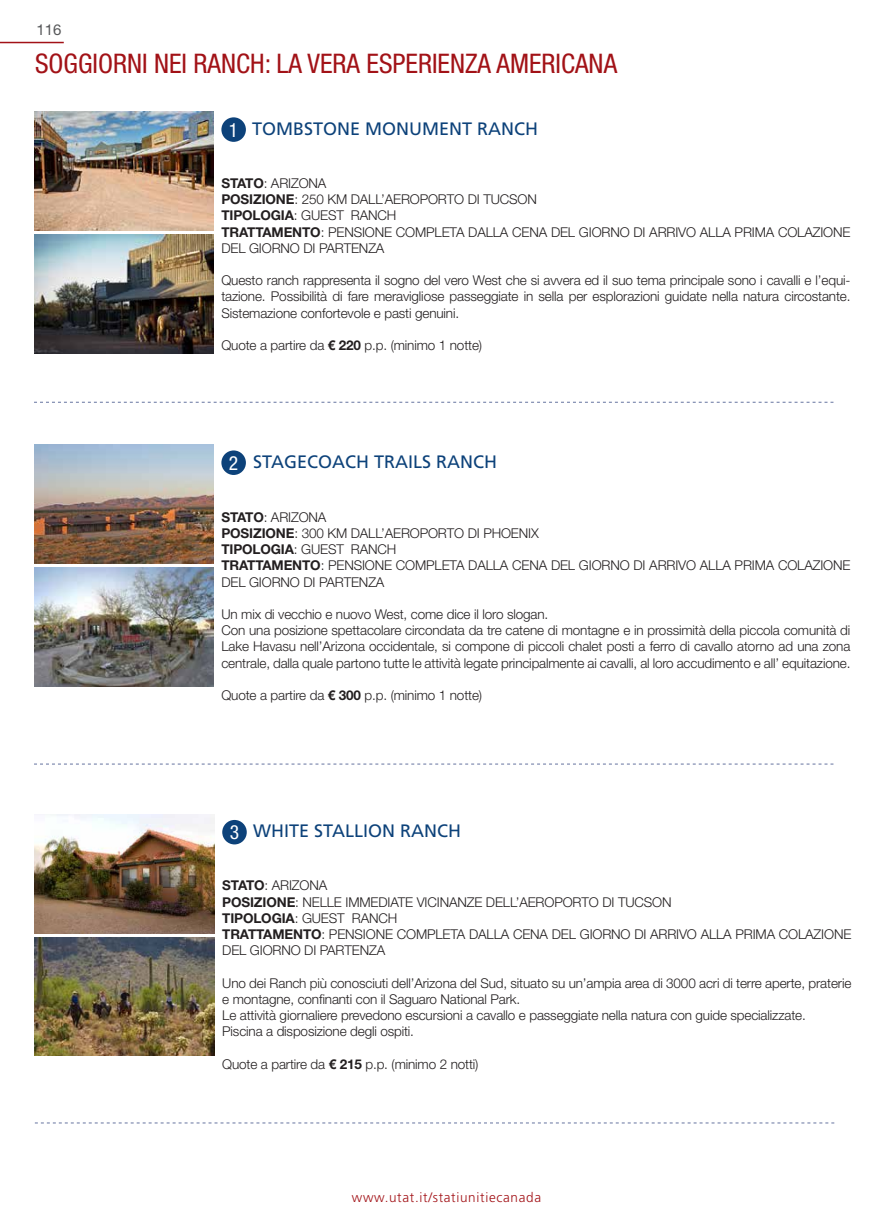
<style>
.page{position:relative;width:893px;height:1212px;background:#fff}
.page>*{position:absolute;margin:0;border:0;box-sizing:border-box;transform-origin:0 0}
.Tour_Titolo{font:condensed 27px "Helvetica Neue LT Std";color:#a21217}
.t1{font:condensed 19.5px "Helvetica Neue LT Std";color:#fff}
.Nome_hotel{font:18px "Frutiger LT Std";color:#0d427a}
.t2{font:15px "Helvetica Neue LT Std";color:#57585a}
.Descr_Hotel{font:300 13.5px/16.2px "Helvetica Neue LT Std";letter-spacing:-.01em;color:#231f20}
.t3{font:300 13.5px "Frutiger LT Std";letter-spacing:.05em;color:#a21217}
.s1{font-weight:700}
</style>
<div class="page">
<hr style="left:0;top:42px;width:64px;height:1px;background:#a21217">
<img style="left:34px;top:112px;width:179px;height:118px">
<img style="left:34px;top:235px;width:179px;height:118px">
<svg style="left:34px;top:402px;width:799px;height:1px"></svg>
<div style="left:221px;top:117px;width:25px;height:25px;background:#0d427a;border-radius:50%"></div>
<img style="left:34px;top:445px;width:179px;height:118px">
<img style="left:34px;top:568px;width:179px;height:118px">
<svg style="left:34px;top:764px;width:799px;height:1px"></svg>
<div style="left:221px;top:450px;width:25px;height:25px;background:#0d427a;border-radius:50%"></div>
<img style="left:35px;top:814px;width:179px;height:119px">
<img style="left:35px;top:937px;width:179px;height:119px">
<svg style="left:35px;top:1122px;width:799px;height:1px"></svg>
<div style="left:222px;top:820px;width:25px;height:24px;background:#0d427a;border-radius:50%"></div>
<p class="t2" style="left:37px;top:21px;width:27px">116</p>
<p class="Tour_Titolo" style="left:35px;top:48px;width:584px">SOGGIORNI NEI RANCH: LA VERA ESPERIENZA AMERICANA</p>
<p class="t1" style="left:229px;top:118px;width:11px">1</p>
<p class="Nome_hotel" style="left:252px;top:118px;width:288px">TOMBSTONE MONUMENT RANCH</p>
<p class="Descr_Hotel" style="left:221px;top:175px;width:107px"><span class="s1">STATO</span>: ARIZONA</p>
<p class="Descr_Hotel" style="left:221px;top:191px;width:317px"><span class="s1">POSIZIONE</span>: 250 KM DALL’AEROPORTO DI TUCSON</p>
<p class="Descr_Hotel" style="left:221px;top:207px;width:177px"><span class="s1">TIPOLOGIA</span>: GUEST RANCH</p>
<p class="Descr_Hotel" style="left:221px;top:223px;width:631px"><span class="s1">TRATTAMENTO</span>: PENSIONE COMPLETA DALLA CENA DEL GIORNO DI ARRIVO ALLA PRIMA COLAZIONE<br>DEL GIORNO DI PARTENZA</p>
<p class="Descr_Hotel" style="left:221px;top:272px;width:631px;text-align:justify">Questo ranch rappresenta il sogno del vero West che si avvera ed il suo tema principale sono i cavalli e l’equi&shy;tazione. Possibilità di fare meravigliose passeggiate in sella per esplorazioni guidate nella natura circostante.<br>Sistemazione confortevole e pasti genuini.</p>
<p class="Descr_Hotel" style="left:221px;top:337px;width:262px">Quote a partire da <span class="s1">€ 220</span> p.p. (minimo 1 notte)</p>
<p class="t1" style="left:229px;top:451px;width:11px">2</p>
<p class="Nome_hotel" style="left:253px;top:451px;width:246px">STAGECOACH TRAILS RANCH</p>
<p class="Descr_Hotel" style="left:221px;top:508px;width:107px"><span class="s1">STATO</span>: ARIZONA</p>
<p class="Descr_Hotel" style="left:221px;top:525px;width:319px"><span class="s1">POSIZIONE</span>: 300 KM DALL’AEROPORTO DI PHOENIX</p>
<p class="Descr_Hotel" style="left:221px;top:541px;width:177px"><span class="s1">TIPOLOGIA</span>: GUEST RANCH</p>
<p class="Descr_Hotel" style="left:221px;top:557px;width:631px"><span class="s1">TRATTAMENTO</span>: PENSIONE COMPLETA DALLA CENA DEL GIORNO DI ARRIVO ALLA PRIMA COLAZIONE<br>DEL GIORNO DI PARTENZA</p>
<p class="Descr_Hotel" style="left:221px;top:606px;width:328px">Un mix di vecchio e nuovo West, come dice il loro slogan.</p>
<p class="Descr_Hotel" style="left:221px;top:622px;width:631px;text-align:justify">Con una posizione spettacolare circondata da tre catene di montagne e in prossimità della piccola comunità di Lake Havasu nell’Arizona occidentale, si compone di piccoli chalet posti a ferro di cavallo atorno ad una zona centrale, dalla quale partono tutte le attività legate principalmente ai cavalli, al loro accudimento e all’ equitazione.</p>
<p class="Descr_Hotel" style="left:221px;top:687px;width:262px">Quote a partire da <span class="s1">€ 300</span> p.p. (minimo 1 notte)</p>
<p class="t1" style="left:230px;top:821px;width:11px">3</p>
<p class="Nome_hotel" style="left:253px;top:820px;width:210px">WHITE STALLION RANCH</p>
<p class="Descr_Hotel" style="left:222px;top:877px;width:107px"><span class="s1">STATO</span>: ARIZONA</p>
<p class="Descr_Hotel" style="left:222px;top:893px;width:451px"><span class="s1">POSIZIONE</span>: NELLE IMMEDIATE VICINANZE DELL’AEROPORTO DI TUCSON</p>
<p class="Descr_Hotel" style="left:222px;top:910px;width:177px"><span class="s1">TIPOLOGIA</span>: GUEST RANCH</p>
<p class="Descr_Hotel" style="left:222px;top:926px;width:631px"><span class="s1">TRATTAMENTO</span>: PENSIONE COMPLETA DALLA CENA DEL GIORNO DI ARRIVO ALLA PRIMA COLAZIONE<br>DEL GIORNO DI PARTENZA</p>
<p class="Descr_Hotel" style="left:222px;top:974px;width:631px">Uno dei Ranch più conosciuti dell’Arizona del Sud, situato su un’ampia area di 3000 acri di terre aperte, praterie e montagne, confinanti con il Saguaro National Park.</p>
<p class="Descr_Hotel" style="left:222px;top:1007px;width:585px">Le attività giornaliere prevedono escursioni a cavallo e passeggiate nella natura con guide specializzate.</p>
<p class="Descr_Hotel" style="left:222px;top:1023px;width:193px">Piscina a disposizione degli ospiti.</p>
<p class="Descr_Hotel" style="left:222px;top:1055px;width:258px">Quote a partire da <span class="s1">€ 215</span> p.p. (minimo 2 notti)</p>
<p class="t3" style="left:352px;top:1189px;width:191px">www.utat.it/statiunitiecanada</p>
</div>
